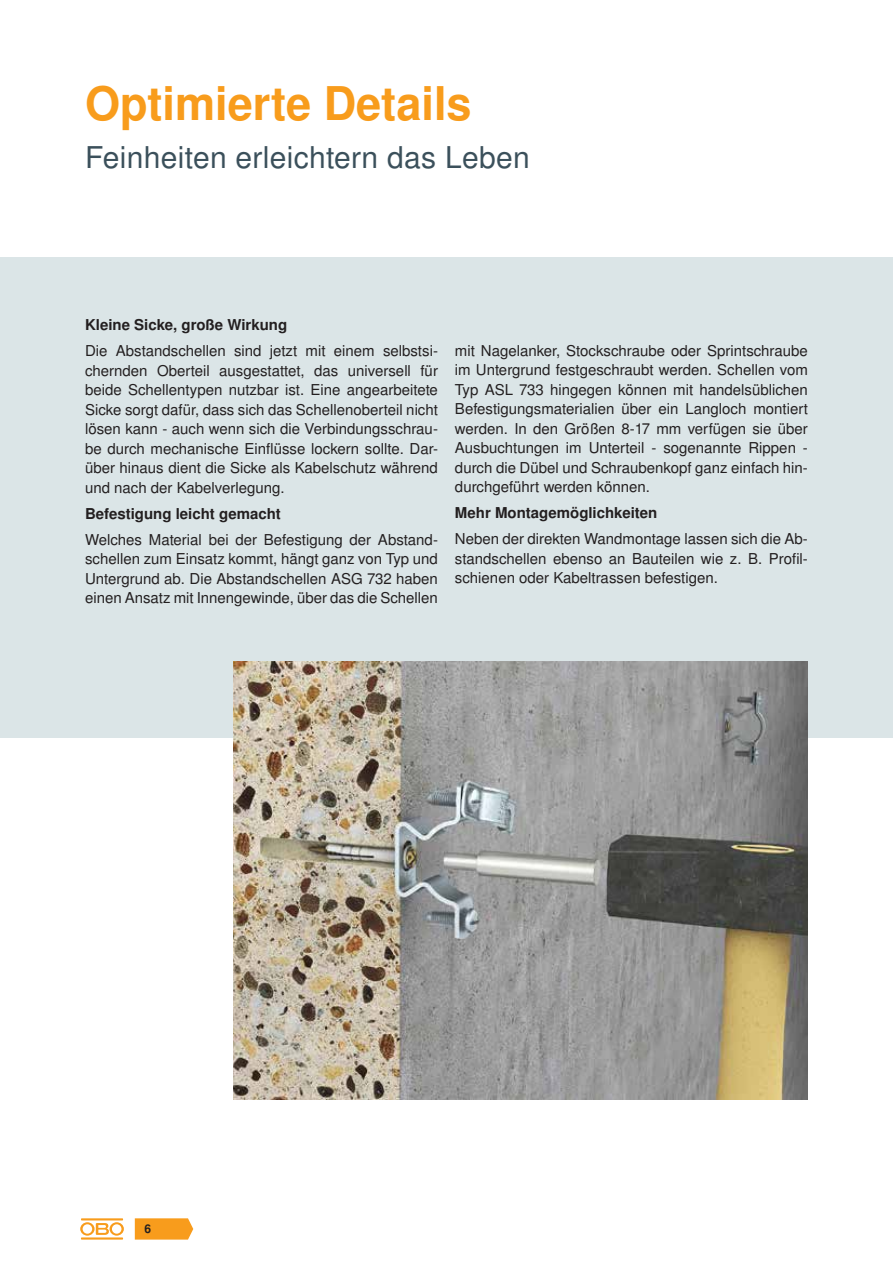
<style>
.page{position:relative;width:893px;height:1263px;background:#fff}
.page>*{position:absolute;margin:0;border:0;box-sizing:border-box;transform-origin:0 0}
.t1{font:700 46.5px "Nimbus San LOT";color:#f89c1c}
.t2{font:30px "Nimbus San LOT";letter-spacing:.01em;color:#3b505b}
.t3{font:15px/19.5px "Nimbus San LOT";color:#231f20;text-align:justify}
.t4{font:700 15px "Nimbus San LOT";color:#231f20}
.t5{font:700 12px "Nimbus San LOT";color:#231f20}
</style>
<div class="page">
<svg style="left:135px;top:1218px;width:58px;height:21px"></svg>
<hr style="left:81px;top:1237px;width:42px;height:2px;background:#f89c1c">
<svg style="left:80px;top:1222px;width:44px;height:13px"></svg>
<hr style="left:81px;top:1218px;width:42px;height:2px;background:#f89c1c">
<div style="left:0;top:257px;width:893px;height:480px;background:#dbe5e7"></div>
<img style="left:234px;top:661px;width:574px;height:438px">
<h1 class="t1" style="left:85px;top:75px;width:388px">Optimierte Details</h1>
<h2 class="t2" style="left:85px;top:139px;width:446px">Feinheiten erleichtern das Leben</h2>
<p class="t4" style="left:85px;top:316px;width:204px">Kleine Sicke, große Wirkung</p>
<p class="t3" style="left:85px;top:342px;width:354px">Die Abstandschellen sind jetzt mit einem selbstsi&shy;chernden Oberteil ausgestattet, das universell für beide Schellentypen nutzbar ist. Eine angearbeitete Sicke sorgt dafür, dass sich das Schellenoberteil nicht lösen kann - auch wenn sich die Verbindungsschrau&shy;be durch mechanische Einflüsse lockern sollte. Dar&shy;über hinaus dient die Sicke als Kabelschutz während und nach der Kabelverlegung.</p>
<p class="t4" style="left:85px;top:504px;width:197px">Befestigung leicht gemacht</p>
<p class="t3" style="left:85px;top:530px;width:354px">Welches Material bei der Befestigung der Abstand&shy;schellen zum Einsatz kommt, hängt ganz von Typ und Untergrund ab. Die Abstandschellen ASG 732 haben einen Ansatz mit Innengewinde, über das die Schellen</p>
<p class="t3" style="left:455px;top:341px;width:354px">mit Nagelanker, Stockschraube oder Sprintschraube im Untergrund festgeschraubt werden. Schellen vom Typ ASL 733 hingegen können mit handelsüblichen Befestigungsmaterialien über ein Langloch montiert werden. In den Größen 8-17 mm verfügen sie über Ausbuchtungen im Unterteil - sogenannte Rippen - durch die Dübel und Schraubenkopf ganz einfach hin&shy;durchgeführt werden können.</p>
<p class="t4" style="left:455px;top:504px;width:204px">Mehr Montagemöglichkeiten</p>
<p class="t3" style="left:455px;top:529px;width:354px">Neben der direkten Wandmontage lassen sich die Ab&shy;standschellen ebenso an Bauteilen wie z. B. Profil&shy;schienen oder Kabeltrassen befestigen.</p>
<p class="t5" style="left:145px;top:1222px;width:8px">6</p>
</div>
